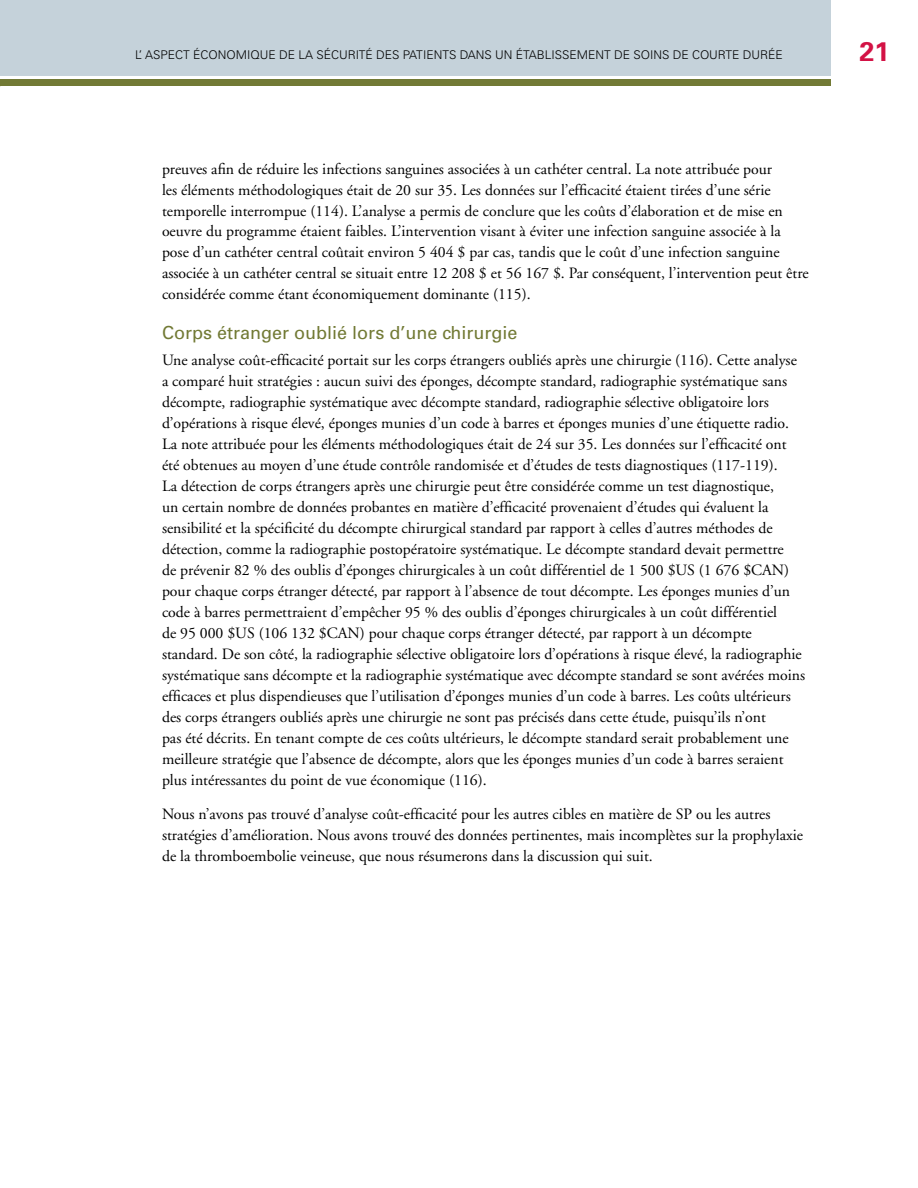
<style>
.page{position:relative;width:918px;height:1188px;background:#fff}
.page>*{position:absolute;margin:0;border:0;box-sizing:border-box;transform-origin:0 0}
.t1{font:700 27px "Univers";color:#d31245}
.t2{font:18px "Univers";color:#727a35}
.t3{font:15.75px/21px "Adobe Garamond";color:#000}
.t4{font:300 12px "Univers";color:#000}
</style>
<div class="page">
<div style="left:0;top:0;width:831px;height:76px;background:#c5d2da"></div>
<div style="left:0;top:80px;width:831px;height:6px;background:#727a35"></div>
<p class="t4" style="left:135px;top:47px;width:649px">L’ ASPECT ÉCONOMIQUE DE LA SÉCURITÉ DES PATIENTS DANS UN ÉTABLISSEMENT DE SOINS DE COURTE DURÉE</p>
<h1 class="t1" style="left:859px;top:35px;width:32px">21</h1>
<p class="t3" style="left:162px;top:158px;width:648px">preuves afin de réduire les infections sanguines associées à un cathéter central. La note attribuée pour<br>les éléments méthodologiques était de 20 sur 35. Les données sur l’efficacité étaient tirées d’une série temporelle interrompue (114). L’analyse a permis de conclure que les coûts d’élaboration et de mise en oeuvre du programme étaient faibles. L’intervention visant à éviter une infection sanguine associée à la pose d’un cathéter central coûtait environ 5 404 $ par cas, tandis que le coût d’une infection sanguine associée à un cathéter central se situait entre 12 208 $ et 56 167 $. Par conséquent, l’intervention peut être considérée comme étant économiquement dominante (115).</p>
<p class="t2" style="left:162px;top:322px;width:357px">Corps étranger oublié lors d’une chirurgie</p>
<p class="t3" style="left:162px;top:350px;width:645px">Une analyse coût-efficacité portait sur les corps étrangers oubliés après une chirurgie (116). Cette analyse a comparé huit stratégies : aucun suivi des éponges, décompte standard, radiographie systématique sans décompte, radiographie systématique avec décompte standard, radiographie sélective obligatoire lors d’opérations à risque élevé, éponges munies d’un code à barres et éponges munies d’une étiquette radio.<br>La note attribuée pour les éléments méthodologiques était de 24 sur 35. Les données sur l’efficacité ont été obtenues au moyen d’une étude contrôle randomisée et d’études de tests diagnostiques (117-119).<br>La détection de corps étrangers après une chirurgie peut être considérée comme un test diagnostique,<br>un certain nombre de données probantes en matière d’efficacité provenaient d’études qui évaluent la sensibilité et la spécificité du décompte chirurgical standard par rapport à celles d’autres méthodes de détection, comme la radiographie postopératoire systématique. Le décompte standard devait permettre<br>de prévenir 82 % des oublis d’éponges chirurgicales à un coût différentiel de 1 500 $US (1 676 $CAN) pour chaque corps étranger détecté, par rapport à l’absence de tout décompte. Les éponges munies d’un code à barres permettraient d’empêcher 95 % des oublis d’éponges chirurgicales à un coût différentiel<br>de 95 000 $US (106 132 $CAN) pour chaque corps étranger détecté, par rapport à un décompte standard. De son côté, la radiographie sélective obligatoire lors d’opérations à risque élevé, la radiographie systématique sans décompte et la radiographie systématique avec décompte standard se sont avérées moins efficaces et plus dispendieuses que l’utilisation d’éponges munies d’un code à barres. Les coûts ultérieurs des corps étrangers oubliés après une chirurgie ne sont pas précisés dans cette étude, puisqu’ils n’ont<br>pas été décrits. En tenant compte de ces coûts ultérieurs, le décompte standard serait probablement une meilleure stratégie que l’absence de décompte, alors que les éponges munies d’un code à barres seraient plus intéressantes du point de vue économique (116).</p>
<p class="t3" style="left:162px;top:804px;width:643px">Nous n’avons pas trouvé d’analyse coût-efficacité pour les autres cibles en matière de SP ou les autres stratégies d’amélioration. Nous avons trouvé des données pertinentes, mais incomplètes sur la prophylaxie de la thromboembolie veineuse, que nous résumerons dans la discussion qui suit.</p>
</div>
